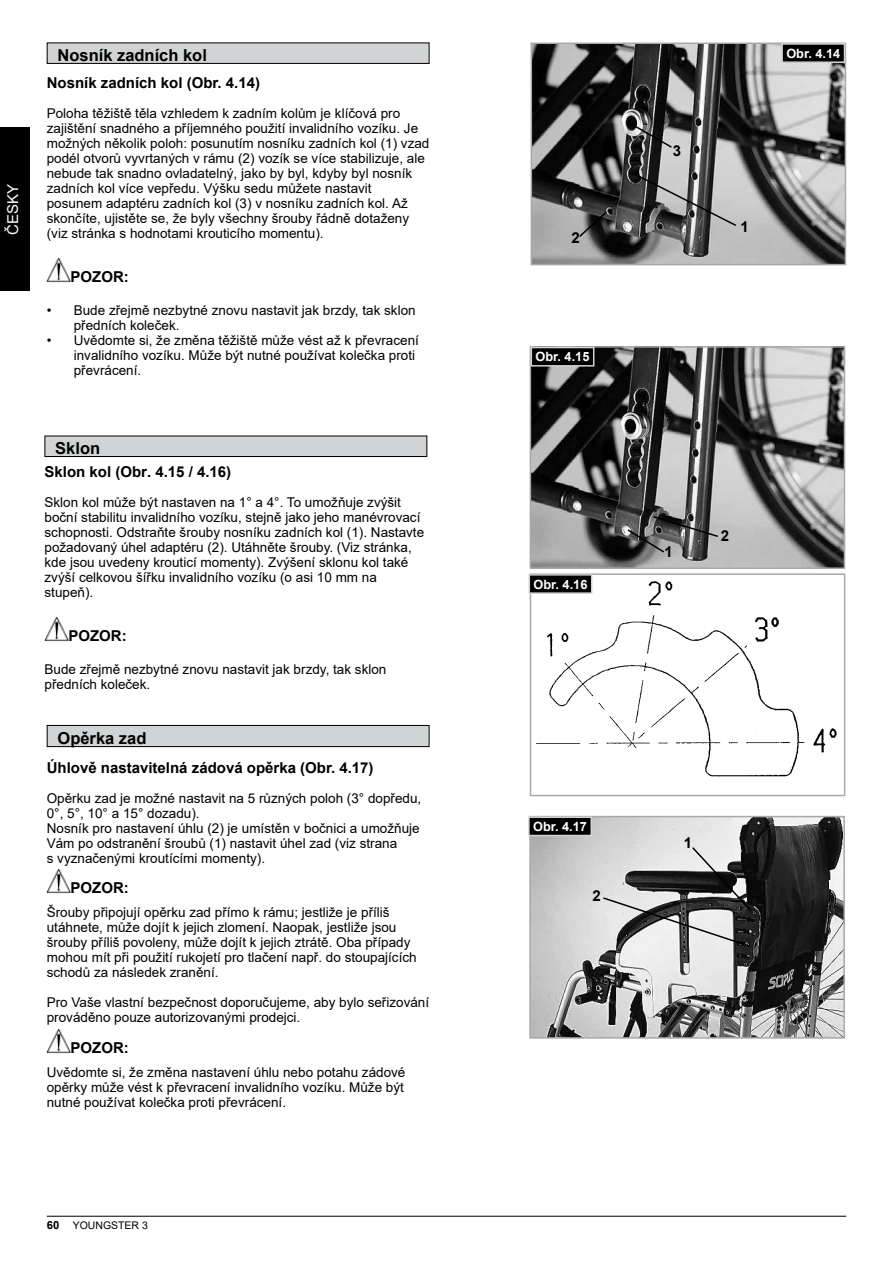
<style>
.page{position:relative;width:893px;height:1263px;background:#fff}
.page>*{position:absolute;margin:0;border:0;box-sizing:border-box;transform-origin:0 0}
.t1{font:700 16.5px "Arial";color:#000}
.t2{font:700 15px "Arial";color:#000}
.t3{font:15px "Arial";color:#fff}
.t4{font:13.5px/15px "Arial";color:#000}
.t5{font:700 12.75px "Arial";color:#fff}
.t6{font:10.5px "Arial";color:#000}
.s1{font-weight:700;font-size:11.25px}
</style>
<div class="page">
<div style="left:0;top:128px;width:30px;height:163px;background:#000"></div>
<hr style="left:47px;top:1216px;width:799px;height:1px;background:#000">
<img style="left:47px;top:869px;width:24px;height:24px">
<img style="left:47px;top:1029px;width:24px;height:24px">
<div style="left:45px;top:436px;width:382px;height:20px;background:#d1d3d4"></div>
<div style="left:45px;top:436px;width:382px;height:21px;border:1px solid #000"></div>
<div style="left:47px;top:725px;width:382px;height:22px;background:#d1d3d4"></div>
<div style="left:47px;top:725px;width:382px;height:22px;border:1px solid #000"></div>
<img style="left:45px;top:617px;width:23px;height:24px">
<img style="left:47px;top:258px;width:24px;height:24px">
<div style="left:47px;top:43px;width:382px;height:20px;background:#d1d3d4"></div>
<div style="left:47px;top:43px;width:382px;height:21px;border:1px solid #000"></div>
<img style="left:534px;top:46px;width:309px;height:216px">
<div style="left:531px;top:43px;width:315px;height:222px;border:2px solid #a7a9ac"></div>
<div style="left:782px;top:44px;width:62px;height:18px;background:#000"></div>
<div style="left:781px;top:43px;width:64px;height:20px;border:2px solid #d1d3d4"></div>
<svg style="left:632px;top:123px;width:41px;height:26px"></svg>
<svg style="left:578px;top:210px;width:30px;height:28px"></svg>
<svg style="left:632px;top:172px;width:106px;height:55px;background:#7d7d7d"></svg>
<img style="left:536px;top:576px;width:301px;height:201px">
<div style="left:530px;top:573px;width:315px;height:223px;border:2px solid #a7a9ac"></div>
<div style="left:529px;top:575px;width:63px;height:18px;background:#000"></div>
<div style="left:529px;top:574px;width:63px;height:20px;border:2px solid #d1d3d4"></div>
<img style="left:533px;top:349px;width:309px;height:217px">
<div style="left:530px;top:346px;width:315px;height:223px;border:2px solid #a7a9ac"></div>
<div style="left:531px;top:347px;width:63px;height:19px;background:#000"></div>
<div style="left:531px;top:347px;width:63px;height:20px;border:2px solid #d1d3d4"></div>
<svg style="left:626px;top:515px;width:94px;height:39px;background:#656565"></svg>
<img style="left:532px;top:819px;width:310px;height:217px">
<div style="left:529px;top:816px;width:316px;height:223px;border:2px solid #a7a9ac"></div>
<div style="left:529px;top:817px;width:62px;height:18px;background:#000"></div>
<div style="left:528px;top:816px;width:64px;height:20px;border:2px solid #d1d3d4"></div>
<svg style="left:601px;top:845px;width:152px;height:103px;background:#989898"></svg>
<p class="t3" style="left:3px;top:235px;width:52px;rotate:-90deg">ČESKY</p>
<p class="t1" style="left:58px;top:43px;width:151px">Nosník zadních kol</p>
<p class="t5" style="left:786px;top:44px;width:55px">Obr. 4.14</p>
<p class="t2" style="left:47px;top:72px;width:215px">Nosník zadních kol (Obr. 4.14)</p>
<p class="t4" style="left:47px;top:106px;width:384px">Poloha těžiště těla vzhledem k zadním kolům je klíčová pro zajištění snadného a příjemného použití invalidního vozíku. Je možných několik poloh: posunutím nosníku zadních kol (1) vzad podél otvorů vyvrtaných v rámu (2) vozík se více stabilizuje, ale nebude tak snadno ovladatelný, jako by byl, kdyby byl nosník zadních kol více vepředu. Výšku sedu můžete nastavit posunem adaptéru zadních kol (3) v nosníku zadních kol. Až skončíte, ujistěte se, že byly všechny šrouby řádně dotaženy (viz stránka s hodnotami krouticího momentu).</p>
<p class="t2" style="left:71px;top:266px;width:60px">POZOR:</p>
<p class="t4" style="left:74px;top:303px;width:343px;text-indent:-27px">• Bude zřejmě nezbytné znovu nastavit jak brzdy, tak sklon předních koleček.</p>
<p class="t4" style="left:74px;top:333px;width:347px;text-indent:-27px">• Uvědomte si, že změna těžiště může vést až k převracení invalidního vozíku. Může být nutné používat kolečka proti převrácení.</p>
<p class="t1" style="left:55px;top:436px;width:46px">Sklon</p>
<p class="t2" style="left:45px;top:461px;width:188px">Sklon kol (Obr. 4.15 / 4.16)</p>
<p class="t4" style="left:45px;top:495px;width:381px">Sklon kol může být nastaven na 1° a 4°. To umožňuje zvýšit boční stabilitu invalidního vozíku, stejně jako jeho manévrovací schopnosti. Odstraňte šrouby nosníku zadních kol (1). Nastavte požadovaný úhel adaptéru (2). Utáhněte šrouby. (Viz stránka, kde jsou uvedeny krouticí momenty). Zvýšení sklonu kol také zvýší celkovou šířku invalidního vozíku (o asi 10 mm na stupeň).</p>
<p class="t2" style="left:68px;top:625px;width:60px">POZOR:</p>
<p class="t4" style="left:45px;top:662px;width:343px">Bude zřejmě nezbytné znovu nastavit jak brzdy, tak sklon předních koleček.</p>
<p class="t1" style="left:58px;top:726px;width:90px">Opěrka zad</p>
<p class="t2" style="left:47px;top:757px;width:328px">Úhlově nastavitelná zádová opěrka (Obr. 4.17)</p>
<p class="t4" style="left:47px;top:791px;width:376px">Opěrku zad je možné nastavit na 5 různých poloh (3° dopředu, 0°, 5°, 10° a 15° dozadu).<br>Nosník pro nastavení úhlu (2) je umístěn v bočnici a umožňuje Vám po odstranění šroubů (1) nastavit úhel zad (viz strana<br>s vyznačenými kroutícími momenty).</p>
<p class="t2" style="left:71px;top:877px;width:60px">POZOR:</p>
<p class="t4" style="left:47px;top:905px;width:371px">Šrouby připojují opěrku zad přímo k rámu; jestliže je příliš utáhnete, může dojít k jejich zlomení. Naopak, jestliže jsou šrouby příliš povoleny, může dojít k jejich ztrátě. Oba případy mohou mít při použití rukojetí pro tlačení např. do stoupajících schodů za následek zranění.</p>
<p class="t4" style="left:47px;top:995px;width:384px">Pro Vaše vlastní bezpečnost doporučujeme, aby bylo seřizování prováděno pouze autorizovanými prodejci.</p>
<p class="t2" style="left:71px;top:1037px;width:60px">POZOR:</p>
<p class="t4" style="left:47px;top:1065px;width:360px;text-align:justify">Uvědomte si, že změna nastavení úhlu nebo potahu zádové opěrky může vést k převracení invalidního vozíku. Může být nutné používat kolečka proti převrácení.</p>
<p class="t2" style="left:571px;top:227px;width:10px">2</p>
<p class="t5" style="left:536px;top:348px;width:55px">Obr. 4.15</p>
<p class="t5" style="left:534px;top:575px;width:55px">Obr. 4.16</p>
<p class="t2" style="left:673px;top:140px;width:10px">3</p>
<p class="t2" style="left:741px;top:217px;width:10px">1</p>
<p class="t2" style="left:664px;top:541px;width:10px">1</p>
<p class="t2" style="left:721px;top:525px;width:10px">2</p>
<p class="t5" style="left:533px;top:817px;width:55px">Obr. 4.17</p>
<p class="t2" style="left:592px;top:885px;width:10px">2</p>
<p class="t2" style="left:684px;top:833px;width:10px">1</p>
<p class="t6" style="left:47px;top:1217px;width:103px"><span class="s1">60</span> YOUNGSTER 3</p>
</div>
